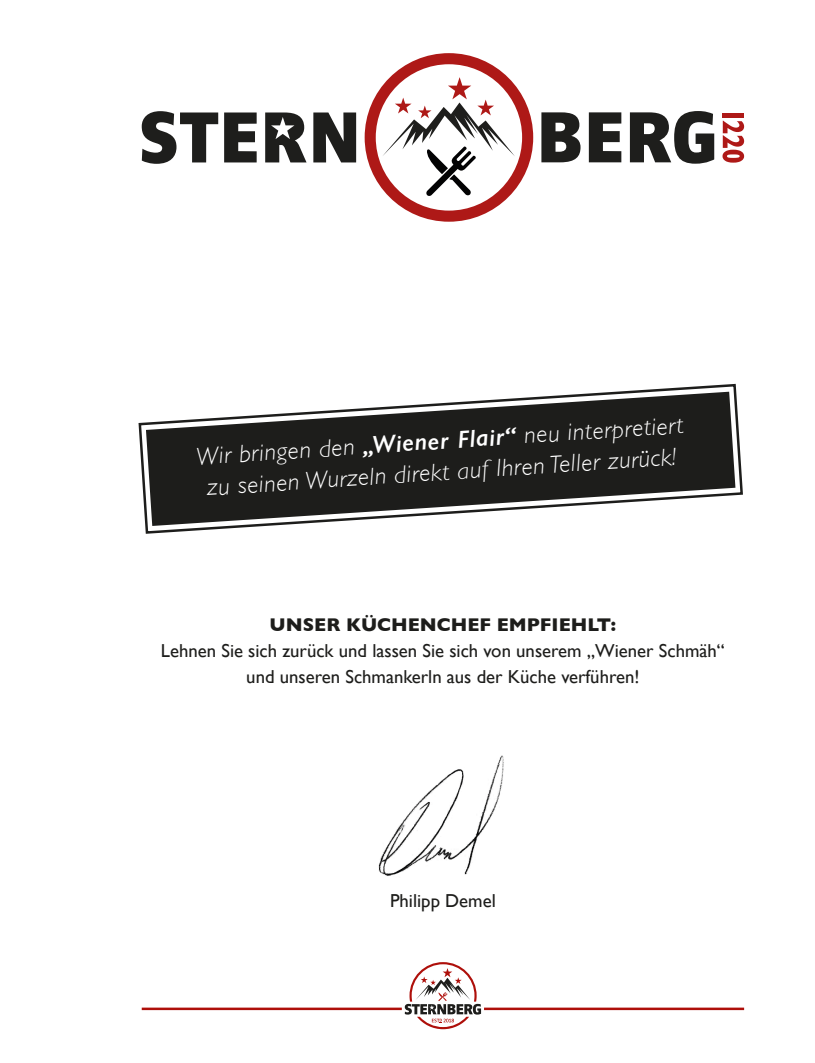
<style>
.page{position:relative;width:815px;height:1063px;background:#fff}
.page>*{position:absolute;margin:0;border:0;box-sizing:border-box;transform-origin:0 0}
.t1{font:italic 300 24.62px/30.9px "Gill Sans";color:#fff;text-align:center}
.t2{font:18.75px/26.2px "Gill Sans";color:#1d1d1b;text-align:center}
.t3{font:700 18.75px "Gill Sans";color:#1d1d1b}
.s1{font-weight:600}
</style>
<div class="page">
<svg style="left:541px;top:111px;width:173px;height:53px"></svg>
<svg style="left:142px;top:111px;width:214px;height:53px"></svg>
<svg style="left:365px;top:53px;width:168px;height:169px"></svg>
<div style="left:723px;top:113px;width:21px;height:5px;background:#ae1917"></div>
<svg style="left:722px;top:121px;width:22px;height:42px"></svg>
<svg style="left:138px;top:383px;width:605px;height:151px"></svg>
<svg style="left:146px;top:392px;width:589px;height:134px;fill:#1d1d1b"></svg>
<svg style="left:405px;top:962px;width:76px;height:67px"></svg>
<hr style="left:142px;top:1008px;width:260px;height:2px;background:#ae0f0a">
<hr style="left:484px;top:1008px;width:260px;height:2px;background:#ae0f0a">
<img style="left:378px;top:755px;width:126px;height:121px">
<h1 class="t1" style="left:195px;top:443px;width:490px;rotate:-4deg">Wir bringen den <span class="s1">„Wiener Flair“</span> neu interpretiert zu seinen Wurzeln direkt auf Ihren Teller zurück!</h1>
<p class="t3" style="left:270px;top:609px;width:348px">UNSER KÜCHENCHEF EMPFIEHLT:</p>
<p class="t2" style="left:161px;top:637px;width:565px">Lehnen Sie sich zurück und lassen Sie sich von unserem „Wiener Schmäh“ und unseren Schmankerln aus der Küche verführen!</p>
<p class="t2" style="left:390px;top:887px;width:107px">Philipp Demel</p>
</div>
